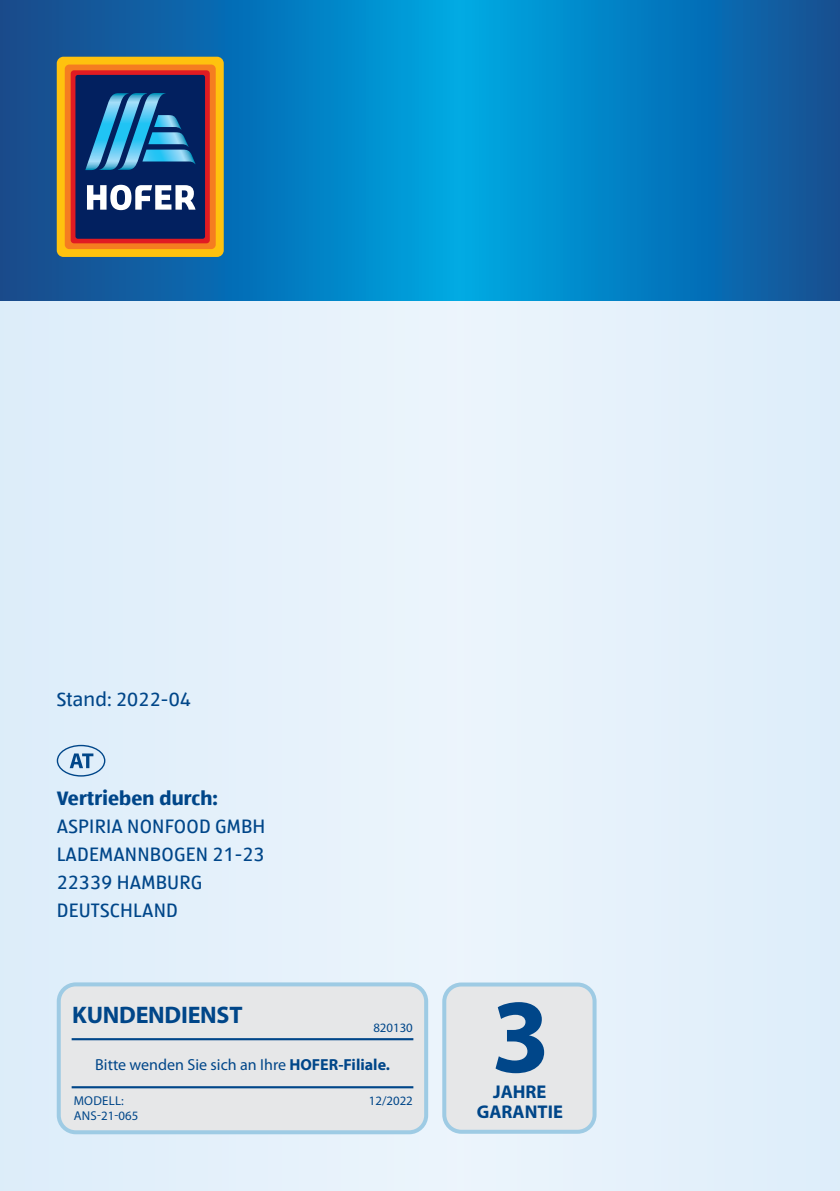
<style>
.page{position:relative;width:840px;height:1191px;background:#fff}
.page>*{position:absolute;margin:0;border:0;box-sizing:border-box;transform-origin:0 0}
.t1{font:700 105.8px "Myriad Pro";color:#004689}
.t2{font:700 24px "Myriad Pro";letter-spacing:-.01em;color:#004689}
.t3{font:20px/28px "ALDISUED Office";letter-spacing:.01em;color:#004689}
.t4{font:700 20px "ALDISUED Office";letter-spacing:.01em;color:#004689}
.t5{font:700 18.4px/19.8px "Myriad Pro";color:#004689;text-align:center}
.t6{font:16px "Myriad Pro";color:#004689}
.t7{font:12.8px/15.4px "Myriad Pro";letter-spacing:.02em;color:#004689}
.t8{font:12.8px "Myriad Pro";color:#004689}
.s1{font-weight:700}
</style>
<div class="page">
<div style="left:0;top:295px;width:839px;height:896px;background:#e4f0fb"></div>
<svg style="left:0;top:0;width:839px;height:300px;background:#067abc"></svg>
<div style="left:57px;top:57px;width:166px;height:200px;background:#ffc20e;border-radius:7px"></div>
<div style="left:65px;top:65px;width:150px;height:184px;background:#f57d20;border-radius:5px"></div>
<div style="left:71px;top:70px;width:139px;height:173px;background:#e11b22;border-radius:3px"></div>
<div style="left:75px;top:75px;width:130px;height:164px;background:#02205f;border-radius:3px"></div>
<svg style="left:87px;top:185px;width:108px;height:25px"></svg>
<svg style="left:85px;top:93px;width:110px;height:77px"></svg>
<svg style="left:57px;top:745px;width:48px;height:31px"></svg>
<div style="left:59px;top:984px;width:367px;height:148px;background:#e6e7e8;border-radius:17px"></div>
<div style="left:57px;top:982px;width:371px;height:152px;border:4px solid #9ecbe4;border-radius:17px"></div>
<hr style="left:72px;top:1086px;width:341px;height:2px;background:#004689">
<hr style="left:72px;top:1038px;width:341px;height:2px;background:#004689">
<div style="left:444px;top:984px;width:150px;height:147px;background:#e6e7e8;border-radius:17px"></div>
<div style="left:442px;top:982px;width:154px;height:151px;border:4px solid #9ecbe4;border-radius:17px"></div>
<p class="t3" style="left:57px;top:684px;width:136px">Stand: 2022-04</p>
<p class="t4" style="left:57px;top:784px;width:163px">Vertrieben durch:</p>
<p class="t3" style="left:57px;top:811px;width:210px">ASPIRIA NONFOOD GMBH<br>LADEMANNBOGEN 21-23<br>22339 HAMBURG<br>DEUTSCHLAND</p>
<p class="t2" style="left:72px;top:999px;width:172px">KUNDENDIENST</p>
<p class="t6" style="left:95px;top:1054px;width:296px">Bitte wenden Sie sich an Ihre <span class="s1">HOFER-Filiale.</span></p>
<p class="t8" style="left:373px;top:1019px;width:41px">820130</p>
<p class="t7" style="left:74px;top:1092px;width:66px">MODELL:<br>ANS-21-065</p>
<p class="t8" style="left:369px;top:1092px;width:45px">12/2022</p>
<h1 class="t1" style="left:491px;top:967px;width:60px">3</h1>
<p class="t5" style="left:476px;top:1081px;width:88px">JAHRE<br>GARANTIE</p>
</div>
